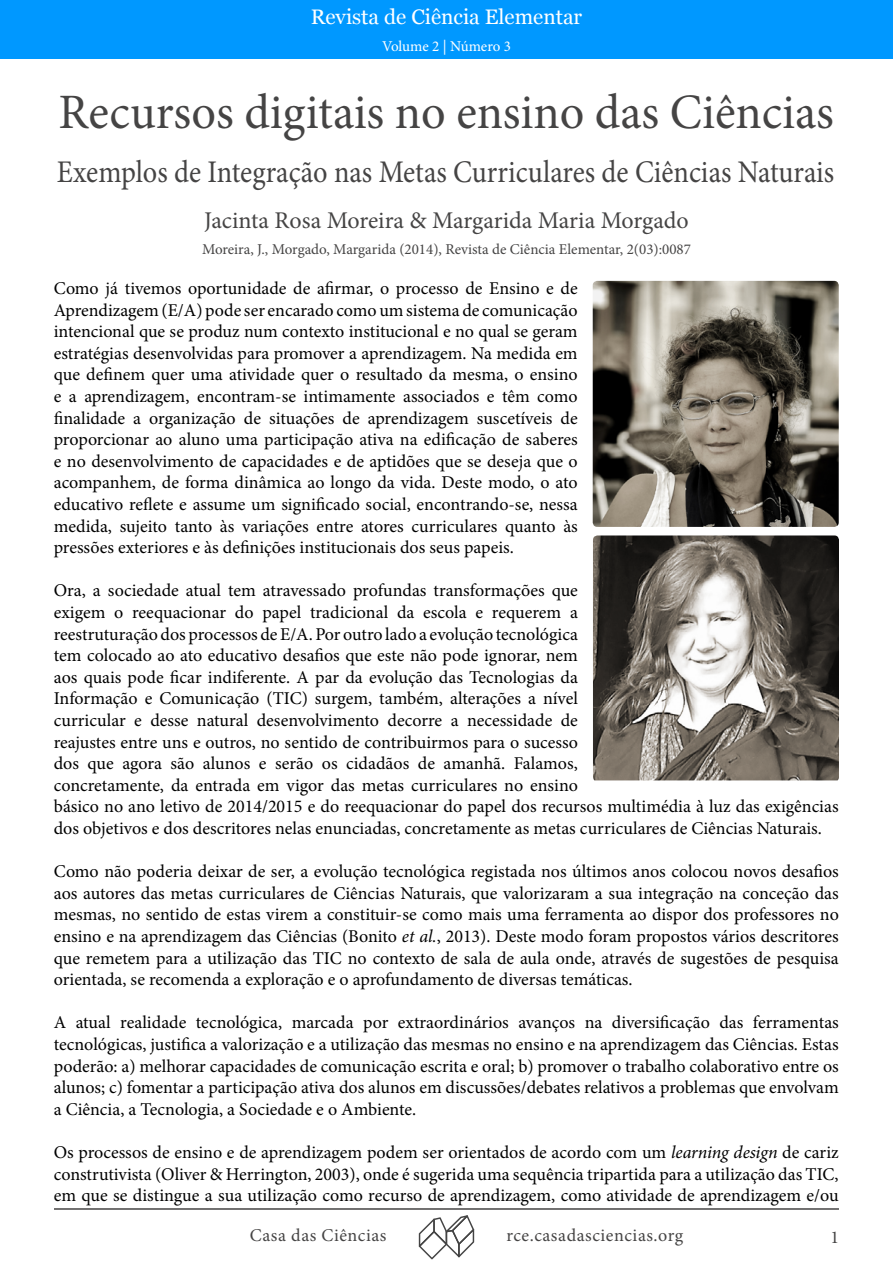
<style>
.page{position:relative;width:893px;height:1263px;background:#fff}
.page>*{position:absolute;margin:0;border:0;box-sizing:border-box;transform-origin:0 0}
.t1{font:49.5px "Minion Pro";color:#454444}
.t2{font:31.5px "Minion Pro";color:#454444;scale:.9 1}
.t3{font:24px "Minion Pro";color:#454444}
.t4{font:21px "Georgia";color:#fff}
.t5{font:18px/21.6px "Minion Pro";color:#000;text-align:justify}
.t6{font:18px "Minion Pro";letter-spacing:.03em;color:#454444}
.t7{font:15px "Minion Pro";color:#454444}
.t8{font:15px "Minion Pro";letter-spacing:-.005em;color:#fff}
.s1{font-style:italic}
</style>
<div class="page">
<div style="left:0;top:0;width:892px;height:58px;background:#0098ff"></div>
<img style="left:419px;top:1245px;width:27px;height:14px">
<img style="left:433px;top:1217px;width:13px;height:28px">
<img style="left:419px;top:1219px;width:16px;height:28px">
<img style="left:446px;top:1232px;width:12px;height:25px">
<img style="left:446px;top:1225px;width:6px;height:7px">
<img style="left:452px;top:1215px;width:22px;height:30px">
<img style="left:458px;top:1229px;width:16px;height:28px">
<hr style="left:54px;top:1208px;width:785px;height:2px;background:#454444">
<img style="left:593px;top:281px;width:246px;height:246px">
<img style="left:593px;top:535px;width:246px;height:245px">
<p class="t4" style="left:311px;top:1px;width:273px">Revista de Ciência Elementar</p>
<p class="t8" style="left:382px;top:36px;width:130px">Volume 2 | Número 3</p>
<h1 class="t1" style="left:58px;top:79px;width:777px">Recursos digitais no ensino das Ciências</h1>
<h2 class="t2" style="left:57px;top:151px;width:865px">Exemplos de Integração nas Metas Curriculares de Ciências Naturais</h2>
<h3 class="t3" style="left:204px;top:204px;width:486px">Jacinta Rosa Moreira &amp; Margarida Maria Morgado</h3>
<p class="t7" style="left:202px;top:239px;width:490px">Moreira, J., Morgado, Margarida (2014), Revista de Ciência Elementar, 2(03):0087</p>
<p class="t5" style="left:54px;top:277px;width:525px">Como já tivemos oportunidade de afirmar, o processo de Ensino e de Aprendizagem (E/A) pode ser encarado como um sistema de comunicação intencional que se produz num contexto institucional e no qual se geram estratégias desenvolvidas para promover a aprendizagem. Na medida em que definem quer uma atividade quer o resultado da mesma, o ensino e a aprendizagem, encontram-se intimamente associados e têm como finalidade a organização de situações de aprendizagem suscetíveis de proporcionar ao aluno uma participação ativa na edificação de saberes e no desenvolvimento de capacidades e de aptidões que se deseja que o acompanhem, de forma dinâmica ao longo da vida. Deste modo, o ato educativo reflete e assume um significado social, encontrando-se, nessa medida, sujeito tanto às variações entre atores curriculares quanto às pressões exteriores e às definições institucionais dos seus papeis.</p>
<p class="t5" style="left:54px;top:580px;width:786px;text-align:left">Ora, a sociedade atual tem atravessado profundas transformações que<br>exigem o reequacionar do papel tradicional da escola e requerem a<br>reestruturação dos processos de E/A. Por outro lado a evolução tecnológica<br>tem colocado ao ato educativo desafios que este não pode ignorar, nem<br>aos quais pode ficar indiferente. A par da evolução das Tecnologias da<br>Informação e Comunicação (TIC) surgem, também, alterações a nível<br>curricular e desse natural desenvolvimento decorre a necessidade de<br>reajustes entre uns e outros, no sentido de contribuirmos para o sucesso<br>dos que agora são alunos e serão os cidadãos de amanhã. Falamos,<br>concretamente, da entrada em vigor das metas curriculares no ensino<br>básico no ano letivo de 2014/2015 e do reequacionar do papel dos recursos multimédia à luz das exigências dos objetivos e dos descritores nelas enunciadas, concretamente as metas curriculares de Ciências Naturais.</p>
<p class="t5" style="left:54px;top:861px;width:787px">Como não poderia deixar de ser, a evolução tecnológica registada nos últimos anos colocou novos desafios aos autores das metas curriculares de Ciências Naturais, que valorizaram a sua integração na conceção das mesmas, no sentido de estas virem a constituir-se como mais uma ferramenta ao dispor dos professores no ensino e na aprendizagem das Ciências (Bonito <span class="s1">et al.</span>, 2013). Deste modo foram propostos vários descritores que remetem para a utilização das TIC no contexto de sala de aula onde, através de sugestões de pesquisa orientada, se recomenda a exploração e o aprofundamento de diversas temáticas.</p>
<p class="t5" style="left:54px;top:1012px;width:787px">A atual realidade tecnológica, marcada por extraordinários avanços na diversificação das ferramentas tecnológicas, justifica a valorização e a utilização das mesmas no ensino e na aprendizagem das Ciências. Estas poderão: a) melhorar capacidades de comunicação escrita e oral; b) promover o trabalho colaborativo entre os alunos; c) fomentar a participação ativa dos alunos em discussões/debates relativos a problemas que envolvam a Ciência, a Tecnologia, a Sociedade e o Ambiente.</p>
<p class="t5" style="left:54px;top:1141px;width:786px">Os processos de ensino e de aprendizagem podem ser orientados de acordo com um <span class="s1">learning design</span> de cariz construtivista (Oliver &amp; Herrington, 2003), onde é sugerida uma sequência tripartida para a utilização das TIC, em que se distingue a sua utilização como recurso de aprendizagem, como atividade de aprendizagem e/ou</p>
<p class="t6" style="left:250px;top:1223px;width:138px">Casa das Ciências</p>
<p class="t6" style="left:506px;top:1223px;width:178px">rce.casadasciencias.org</p>
<p class="t6" style="left:830px;top:1225px;width:10px">1</p>
</div>
